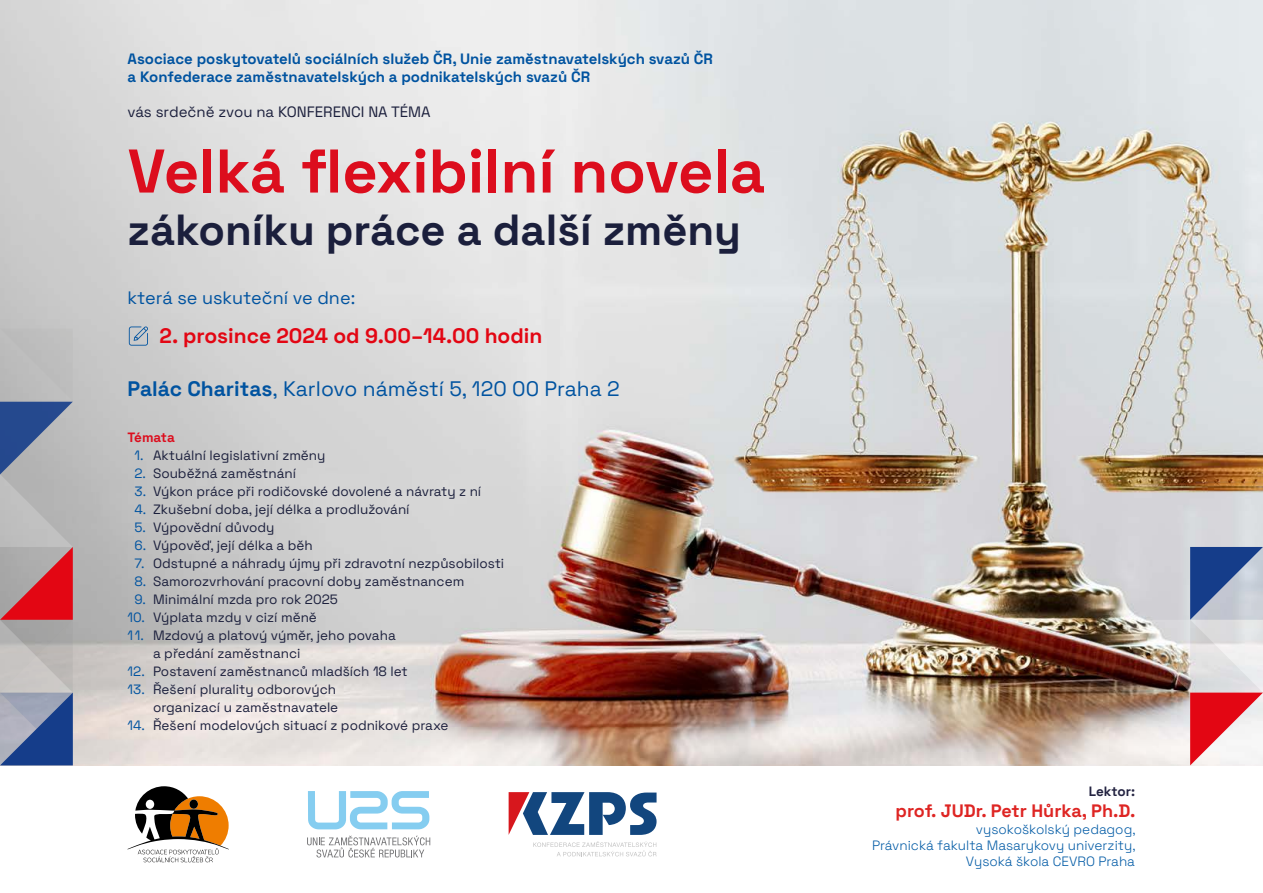
<style>
.page{position:relative;width:1263px;height:893px;background:#fff}
.page>*{position:absolute;margin:0;border:0;box-sizing:border-box;transform-origin:0 0}
.t1{font:700 61.5px "Space Grotesk";color:#dc0d1d}
.t2{font:700 43.5px "Space Grotesk";color:#1b1f3c}
.t3{font:21px "Space Grotesk";color:#0053a0}
.t4{font:700 21px "Space Grotesk";color:#e30613}
.t5{font:700 18px "Space Grotesk";color:#de2523}
.t6{font:18px "Space Grotesk";color:#0053a0}
.t7{font:700 15px/18px "Space Grotesk";color:#0053a0}
.t8{font:15px "Space Grotesk";color:#1b1f3c}
.t9{font:13.5px/18px "Space Grotesk";color:#1b1f3c;text-align:right}
.t10{font:300 13.5px/16.2px "Space Grotesk";color:#005aa5;text-align:right}
.t11{font:700 13.5px "Space Grotesk";color:#232341}
.t12{font:700 13.5px "Space Grotesk";color:#dc0d1d}
.s1{font-weight:700}
.s2{color:#0053a0}
</style>
<div class="page">
<img style="left:0;top:0;width:1263px;height:765px">
<svg style="left:1117px;top:547px;width:146px;height:218px;background:#c0acb3"></svg>
<svg style="left:533px;top:841px;width:123px;height:15px"></svg>
<svg style="left:509px;top:792px;width:147px;height:43px"></svg>
<svg style="left:0;top:328px;width:73px;height:437px;background:#a094a2"></svg>
<svg style="left:307px;top:836px;width:123px;height:21px"></svg>
<svg style="left:308px;top:791px;width:121px;height:38px"></svg>
<svg style="left:128px;top:786px;width:101px;height:76px"></svg>
<svg style="left:129px;top:326px;width:19px;height:20px"></svg>
<p class="t7" style="left:128px;top:49px;width:587px">Asociace poskytovatelů sociálních služeb ČR, Unie zaměstnavatelských svazů ČR a Konfederace zaměstnavatelských a podnikatelských svazů ČR</p>
<p class="t8" style="left:128px;top:101px;width:305px">vás srdečně zvou na KONFERENCI NA TÉMA</p>
<h1 class="t1" style="left:128px;top:123px;width:639px">Velká flexibilní novela</h1>
<h2 class="t2" style="left:128px;top:195px;width:615px">zákoníku práce a další změny</h2>
<h3 class="t6" style="left:128px;top:284px;width:229px">která se uskuteční ve dne:</h3>
<h3 class="t4" style="left:160px;top:320px;width:384px">2. prosince 2024 od 9.00–14.00 hodin</h3>
<h3 class="t3" style="left:128px;top:373px;width:494px"><span class="s1">Palác Charitas</span>, Karlovo náměstí 5, 120 00 Praha 2</h3>
<p class="t12" style="left:128px;top:427px;width:49px">Témata</p>
<p class="t9" style="left:134px;top:445px;width:192px"><span class="s2">1.</span> Aktuální legislativní změny</p>
<p class="t9" style="left:134px;top:463px;width:163px"><span class="s2">2.</span> Souběžná zaměstnání</p>
<p class="t9" style="left:134px;top:481px;width:348px"><span class="s2">3.</span> Výkon práce při rodičovské dovolené a návraty z ní</p>
<p class="t9" style="left:134px;top:499px;width:277px"><span class="s2">4.</span> Zkušební doba, její délka a prodlužování</p>
<p class="t9" style="left:134px;top:517px;width:141px"><span class="s2">5.</span> Výpovědní důvody</p>
<p class="t9" style="left:134px;top:535px;width:180px"><span class="s2">6.</span> Výpověď, její délka a běh</p>
<p class="t9" style="left:134px;top:553px;width:371px"><span class="s2">7.</span> Odstupné a náhrady újmy při zdravotní nezpůsobilosti</p>
<p class="t9" style="left:134px;top:571px;width:331px"><span class="s2">8.</span> Samorozvrhování pracovní doby zaměstnancem</p>
<p class="t9" style="left:134px;top:589px;width:205px"><span class="s2">9.</span> Minimální mzda pro rok 2025</p>
<p class="t9" style="left:128px;top:607px;width:191px"><span class="s2">10.</span> Výplata mzdy v cizí měně</p>
<p class="t9" style="left:128px;top:625px;width:270px"><span class="s2">1 1.</span> Mzdový a platový výměr, jeho povaha</p>
<p class="t9" style="left:153px;top:643px;width:149px">a předání zaměstnanci</p>
<p class="t9" style="left:128px;top:661px;width:282px"><span class="s2">12.</span> Postavení zaměstnanců mladších 18 let</p>
<p class="t9" style="left:128px;top:679px;width:212px"><span class="s2">13.</span> Řešení plurality odborových organizací u zaměstnavatele</p>
<p class="t9" style="left:128px;top:715px;width:323px"><span class="s2">14.</span> Řešení modelových situací z podnikové praxe</p>
<p class="t11" style="left:1089px;top:780px;width:48px">Lektor:</p>
<h3 class="t5" style="left:896px;top:797px;width:241px">prof. JUDr. Petr Hůrka, Ph.D.</h3>
<p class="t10" style="left:872px;top:820px;width:265px">vysokoškolský pedagog,<br>Právnická fakulta Masarykovy univerzity,<br>Vysoká škola CEVRO Praha</p>
</div>
